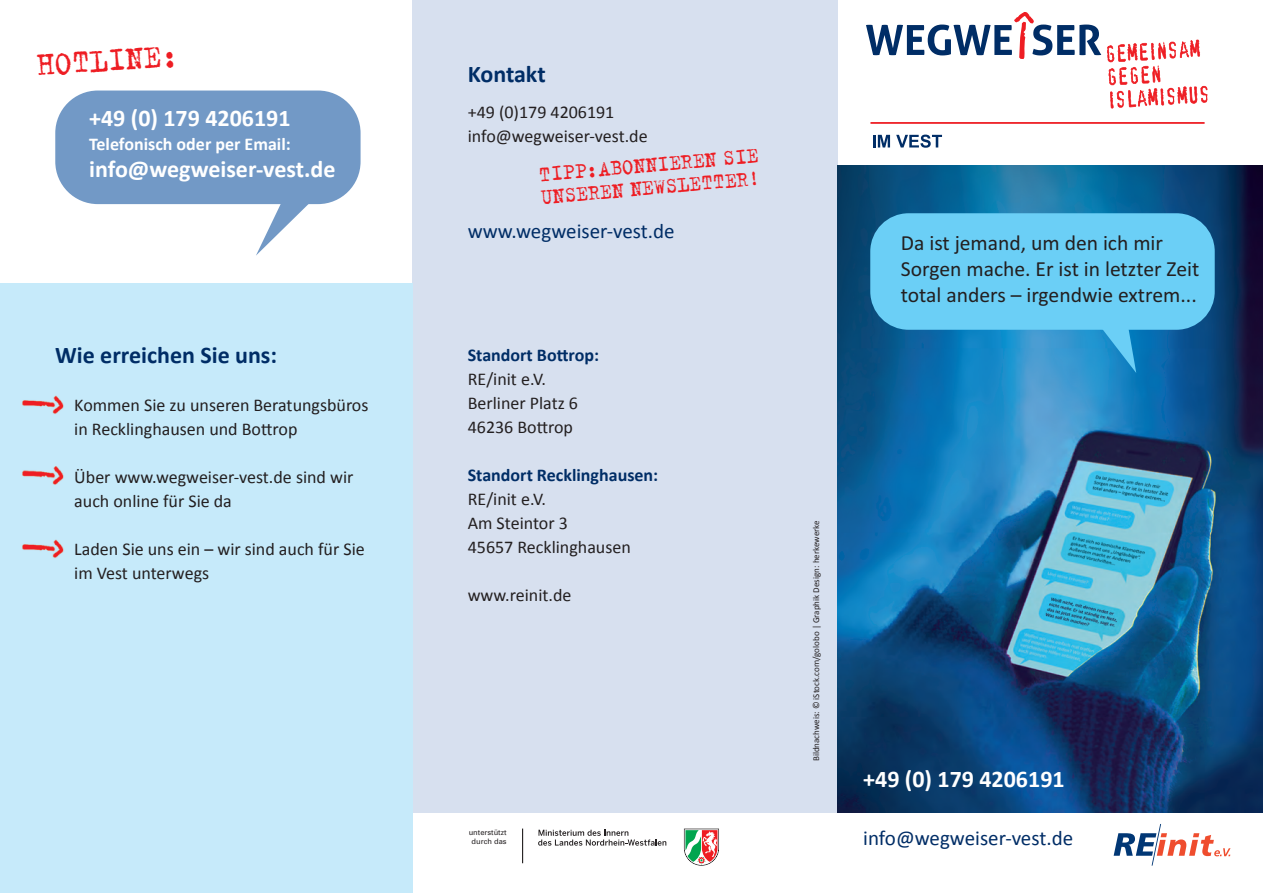
<style>
.page{position:relative;width:1263px;height:893px;background:#fff}
.page>*{position:absolute;margin:0;border:0;box-sizing:border-box;transform-origin:0 0}
.t1{font:36px "Trixie";color:#ee1d23;scale:.9 1}
.t2{font:700 24px "Calibri";color:#fff}
.t3{font:24px/22.5px "Trixie";color:#ee1d23;scale:.9 1}
.t4{font:700 24px "Calibri";color:#002d66}
.t5{font:21.6px/26px "Calibri";color:#231f20}
.t6{font:21px "Calibri";color:#002d66}
.t7{font:18px/24px "Calibri";color:#231f20}
.t8{font:700 18px "Calibri";color:#002d66}
.t9{font:700 18px "Calibri";color:#fff}
.t10{font:9px "Calibri";color:#231f20}
.t11{font:7.5px/9px "Univers";color:#231f20;text-align:center}
</style>
<div class="page">
<div style="left:412px;top:0;width:426px;height:812px;background:#d7e0ef"></div>
<div style="left:0;top:283px;width:412px;height:610px;background:#c6eafa"></div>
<div style="left:55px;top:91px;width:306px;height:113px;background:#7299c6;border-radius:43px"></div>
<img style="left:838px;top:166px;width:425px;height:646px">
<svg style="left:1114px;top:824px;width:116px;height:42px"></svg>
<svg style="left:684px;top:829px;width:35px;height:37px"></svg>
<svg style="left:538px;top:830px;width:128px;height:16px"></svg>
<hr style="left:522px;top:828px;width:1px;height:35px;background:#231f20">
<hr style="left:870px;top:122px;width:334px;height:2px;background:#ee1d23">
<svg style="left:866px;top:12px;width:235px;height:47px"></svg>
<svg style="left:1107px;top:40px;width:100px;height:69px"></svg>
<svg style="left:873px;top:135px;width:69px;height:13px"></svg>
<svg style="left:256px;top:204px;width:57px;height:52px"></svg>
<img style="left:22px;top:395px;width:42px;height:19px">
<img style="left:22px;top:466px;width:42px;height:19px">
<img style="left:22px;top:539px;width:42px;height:19px">
<div style="left:870px;top:213px;width:345px;height:117px;background:#6bcff6;border-radius:38px"></div>
<svg style="left:852px;top:319px;width:284px;height:88px;background:#2687bf"></svg>
<h1 class="t1" style="left:35px;top:42px;width:160px;rotate:-4deg">HOTLINE:</h1>
<h2 class="t2" style="left:89px;top:103px;width:203px">+49 (0) 179 4206191</h2>
<p class="t9" style="left:89px;top:133px;width:203px">Telefonisch oder per Email:</p>
<h2 class="t2" style="left:89px;top:154px;width:248px">info@wegweiser-vest.de</h2>
<h2 class="t4" style="left:55px;top:340px;width:223px">Wie erreichen Sie uns:</h2>
<p class="t7" style="left:74px;top:393px;width:296px">Kommen Sie zu unseren Beratungsbüros in Recklinghausen und Bottrop</p>
<p class="t7" style="left:74px;top:465px;width:281px">Über www.wegweiser-vest.de sind wir auch online für Sie da</p>
<p class="t7" style="left:74px;top:537px;width:292px">Laden Sie uns ein – wir sind auch für Sie im Vest unterwegs</p>
<h2 class="t4" style="left:468px;top:59px;width:79px">Kontakt</h2>
<p class="t7" style="left:468px;top:100px;width:181px">+49 (0)179 4206191 info@wegweiser-vest.de</p>
<h2 class="t3" style="left:538px;top:162px;width:246px;rotate:-5deg">TIPP:ABONNIEREN SIE<br>UNSEREN NEWSLETTER!</h2>
<p class="t6" style="left:468px;top:218px;width:208px">www.wegweiser-vest.de</p>
<p class="t8" style="left:468px;top:344px;width:133px">Standort Bottrop:</p>
<p class="t7" style="left:468px;top:367px;width:112px">RE/init e.V.<br>Berliner Platz 6<br>46236 Bottrop</p>
<p class="t8" style="left:468px;top:464px;width:192px">Standort Recklinghausen:</p>
<p class="t7" style="left:468px;top:487px;width:165px">RE/init e.V.<br>Am Steintor 3<br>45657 Recklinghausen</p>
<p class="t7" style="left:468px;top:583px;width:105px">www.reinit.de</p>
<p class="t11" style="left:469px;top:829px;width:39px">unterstützt durch das</p>
<p class="t5" style="left:901px;top:231px;width:300px">Da ist jemand, um den ich mir<br>Sorgen mache. Er ist in letzter Zeit total anders – irgendwie extrem...</p>
<p class="t10" style="left:811px;top:761px;width:242px;rotate:-90deg">Bildnachweis: © iStock.com/golobo | Graphik Design: herkewerke</p>
<h2 class="t2" style="left:863px;top:764px;width:203px">+49 (0) 179 4206191</h2>
<p class="t6" style="left:863px;top:825px;width:211px">info@wegweiser-vest.de</p>
</div>
